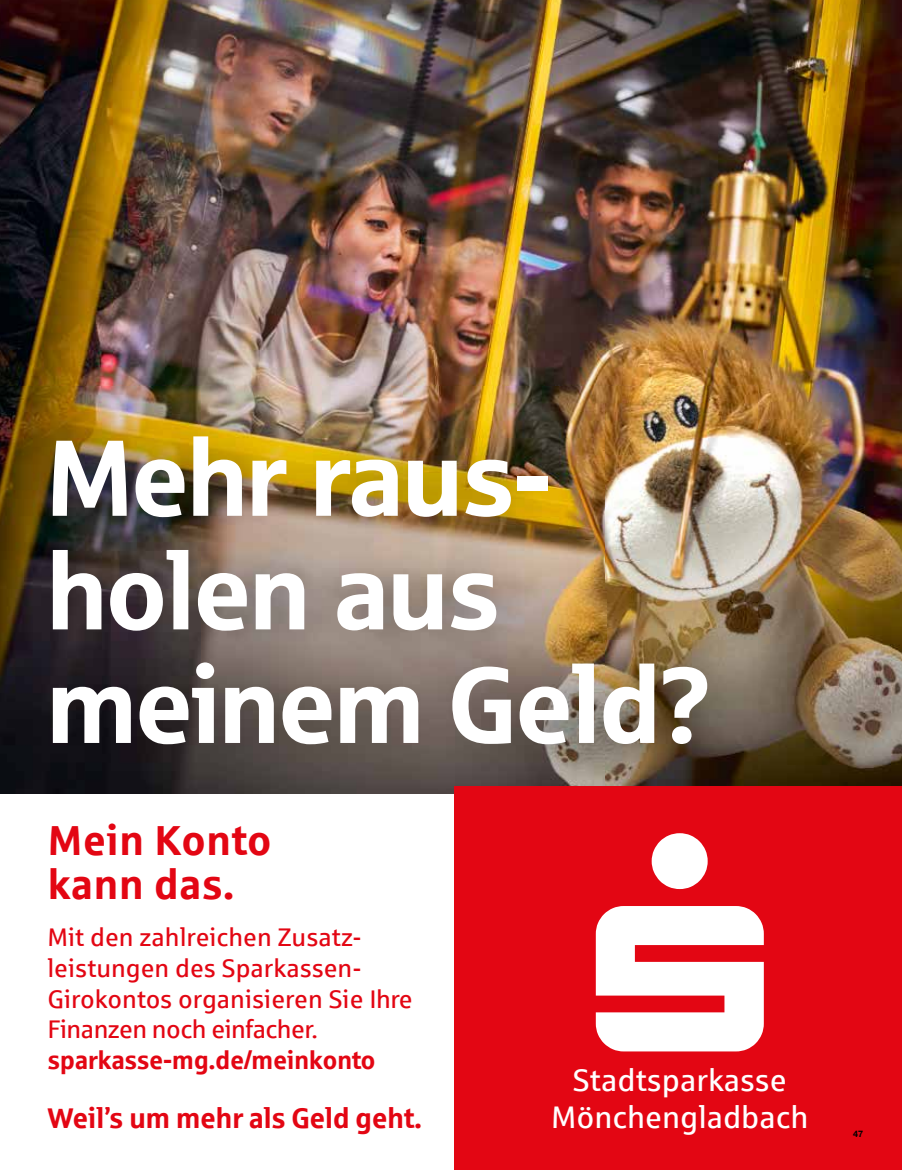
<style>
.page{position:relative;width:902px;height:1170px;background:#fff}
.page>*{position:absolute;margin:0;border:0;box-sizing:border-box;transform-origin:0 0}
.t1{font:108px/113.6px "Sparkasse Head";color:#fff}
.t2{font:700 42px/43.5px "Sparkasse Rg";color:#e30613}
.t3{font:31.2px/37.5px "Sparkasse Rg";color:#fff;text-align:center}
.t4{font:700 28.5px "Sparkasse Rg";letter-spacing:-.02em;color:#e30613}
.t5{font:25.5px/30.6px "Sparkasse Rg";color:#e30613}
.t6{font:700 25.5px "Sparkasse Rg";letter-spacing:-.02em;color:#e30613}
.t7{font:700 9px "Helvetica Neue CE";color:#000}
</style>
<div class="page">
<img style="left:0;top:0;width:901px;height:786px">
<img style="left:0;top:386px;width:757px;height:410px">
<div style="left:455px;top:786px;width:446px;height:383px;background:#e30613"></div>
<h1 class="t1" style="left:47px;top:417px;width:665px">Mehr raus&shy;holen aus meinem Geld?</h1>
<h2 class="t2" style="left:47px;top:817px;width:226px">Mein Konto kann das.</h2>
<p class="t5" style="left:47px;top:921px;width:367px">Mit den zahlreichen Zusatz&shy;leistungen des Sparkassen-<br>Girokontos organisieren Sie Ihre<br>Finanzen noch einfacher.</p>
<p class="t6" style="left:47px;top:1043px;width:330px">sparkasse-mg.de/meinkonto</p>
<p class="t4" style="left:47px;top:1099px;width:376px">Weil’s um mehr als Geld geht.</p>
<p class="t3" style="left:551px;top:1059px;width:259px">Stadtsparkasse<br>Mönchengladbach</p>
<p class="t7" style="left:853px;top:1127px;width:12px">47</p>
</div>
